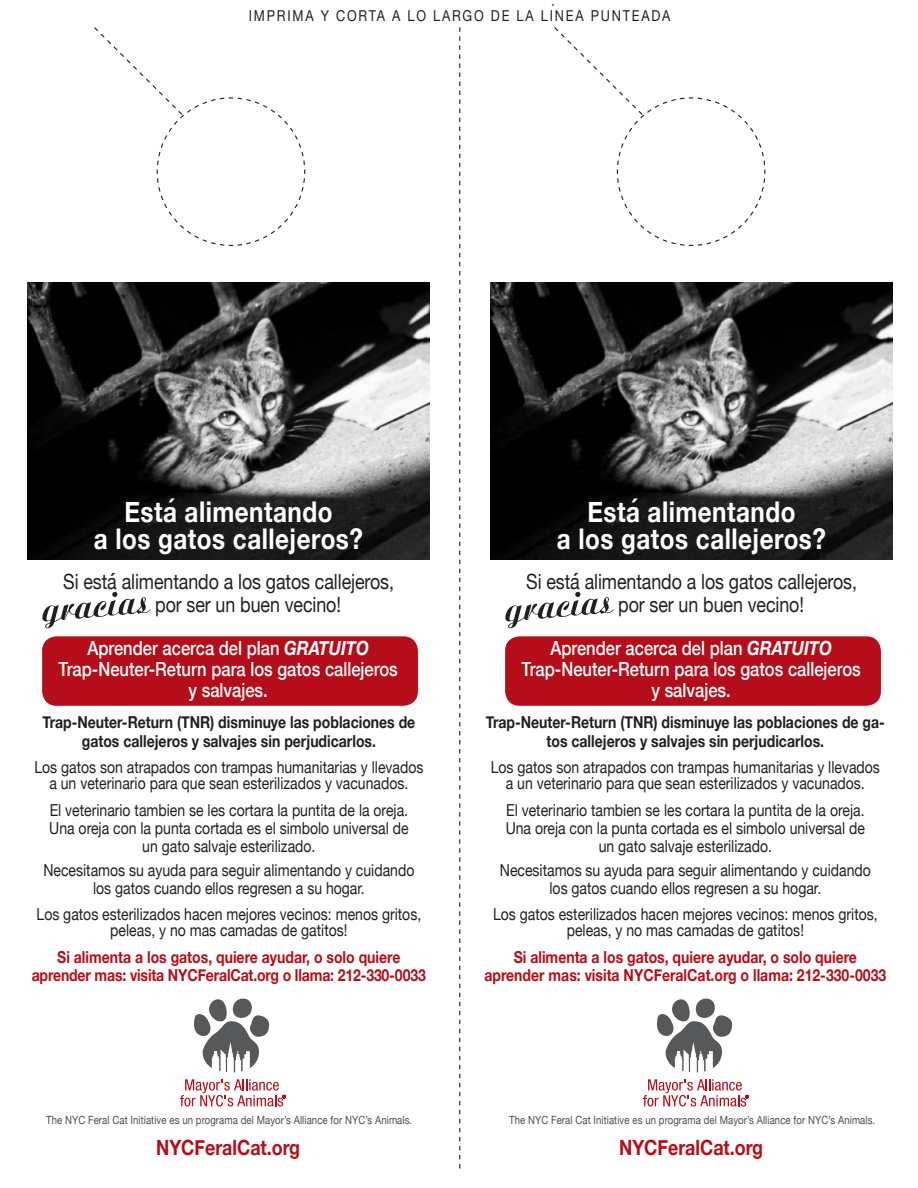
<style>
.page{position:relative;width:918px;height:1188px;background:#fff}
.page>*{position:absolute;margin:0;border:0;box-sizing:border-box;transform-origin:0 0}
.t1{font:700 28.5px/27px "Helvetica Neue";letter-spacing:.02em;color:#fff;text-align:center;scale:.85 1}
.t2{font:21px/22.5px "Helvetica Neue";letter-spacing:-.005em;color:#231f20;scale:.85 1}
.t3{font:700 21px "Helvetica Neue";color:#b50e1a;scale:.85 1}
.t4{font:500 19.5px/21px "Helvetica Neue";color:#fff;text-align:center;scale:.85 1}
.t5{font:16.5px/18px "Helvetica Neue";color:#231f20;text-align:center;scale:.85 1}
.t6{font:700 16.5px/18px "Helvetica Neue";color:#b50e1a;text-align:center;scale:.85 1}
.t7{font:700 16.5px/19.5px "Helvetica Neue";color:#231f20;text-align:center;scale:.85 1}
.t8{font:15px "Helvetica Neue";letter-spacing:.14em;color:#231f20;scale:.85 1}
.t9{font:11.25px "Helvetica Neue";letter-spacing:.01em;color:#4b4c4d;scale:.85 1}
.s1{font-weight:700;font-style:italic}
</style>
<div class="page">
<svg style="left:94px;top:27px;width:212px;height:219px"></svg>
<svg style="left:459px;top:27px;width:1px;height:1141px"></svg>
<svg style="left:554px;top:27px;width:212px;height:219px"></svg>
<svg style="left:194px;top:998px;width:75px;height:74px"></svg>
<svg style="left:180px;top:1079px;width:106px;height:28px"></svg>
<img style="left:28px;top:282px;width:401px;height:277px">
<div style="left:42px;top:636px;width:376px;height:70px;background:#b50e1a;border-radius:15px"></div>
<svg style="left:42px;top:592px;width:109px;height:36px"></svg>
<svg style="left:657px;top:998px;width:75px;height:74px"></svg>
<svg style="left:643px;top:1079px;width:106px;height:28px"></svg>
<img style="left:491px;top:282px;width:401px;height:277px">
<div style="left:505px;top:636px;width:376px;height:70px;background:#b50e1a;border-radius:15px"></div>
<svg style="left:505px;top:592px;width:109px;height:36px"></svg>
<svg style="left:169px;top:499px;width:6px;height:4px"></svg>
<svg style="left:632px;top:499px;width:6px;height:4px"></svg>
<p class="t8" style="left:249px;top:3px;width:498px">IMPRIMA Y CORTA A LO LARGO DE LA LINEA PUNTEADA</p>
<p class="t1" style="left:94px;top:497px;width:318px">Esta alimentando<br>a los gatos callejeros?</p>
<p class="t2" style="left:155px;top:569px;width:282px;text-indent:-92px">Si esta alimentando a los gatos callejeros, por ser un buen vecino!</p>
<p class="t4" style="left:87px;top:637px;width:333px">Aprender acerca del plan <span class="s1">GRATUITO</span></p>
<p class="t4" style="left:58px;top:658px;width:401px">Trap-Neuter-Return para los gatos callejeros y salvajes.</p>
<p class="t7" style="left:42px;top:711px;width:440px">Trap-Neuter-Return (TNR) disminuye las poblaciones de gatos callejeros y salvajes sin perjudicarlos.</p>
<p class="t5" style="left:34px;top:758px;width:459px;line-height:16.5px">Los gatos son atrapados con trampas humanitarias y llevados a un veterinario para que sean esterilizados y vacunados.</p>
<p class="t5" style="left:49px;top:800px;width:424px">El veterinario tambien se les cortara la puntita de la oreja.<br>Una oreja con la punta cortada es el simbolo universal de un gato salvaje esterilizado.</p>
<p class="t5" style="left:43px;top:860px;width:438px">Necesitamos su ayuda para seguir alimentando y cuidando los gatos cuando ellos regresen a su hogar.</p>
<p class="t5" style="left:37px;top:905px;width:454px;line-height:16.5px">Los gatos esterilizados hacen mejores vecinos: menos gritos, peleas, y no mas camadas de gatitos!</p>
<p class="t6" style="left:32px;top:948px;width:465px">Si alimenta a los gatos, quiere ayudar, o solo quiere aprender mas: visita NYCFeralCat.org o llama: 212-330-0033</p>
<p class="t9" style="left:46px;top:1110px;width:432px">The NYC Feral Cat Initiative es un programa del Mayor’s Alliance for NYC’s Animals.</p>
<p class="t3" style="left:156px;top:1129px;width:171px">NYCFeralCat.org</p>
<p class="t1" style="left:557px;top:497px;width:318px">Esta alimentando<br>a los gatos callejeros?</p>
<p class="t2" style="left:618px;top:569px;width:282px;text-indent:-92px">Si esta alimentando a los gatos callejeros, por ser un buen vecino!</p>
<p class="t4" style="left:550px;top:637px;width:333px">Aprender acerca del plan <span class="s1">GRATUITO</span></p>
<p class="t4" style="left:521px;top:658px;width:401px">Trap-Neuter-Return para los gatos callejeros y salvajes.</p>
<p class="t7" style="left:486px;top:711px;width:471px">Trap-Neuter-Return (TNR) disminuye las poblaciones de ga&shy;tos callejeros y salvajes sin perjudicarlos.</p>
<p class="t5" style="left:491px;top:758px;width:459px;line-height:16.5px">Los gatos son atrapados con trampas humanitarias y llevados a un veterinario para que sean esterilizados y vacunados.</p>
<p class="t5" style="left:506px;top:800px;width:424px">El veterinario tambien se les cortara la puntita de la oreja.<br>Una oreja con la punta cortada es el simbolo universal de un gato salvaje esterilizado.</p>
<p class="t5" style="left:500px;top:860px;width:438px">Necesitamos su ayuda para seguir alimentando y cuidando los gatos cuando ellos regresen a su hogar.</p>
<p class="t5" style="left:493px;top:905px;width:454px;line-height:16.5px">Los gatos esterilizados hacen mejores vecinos: menos gritos, peleas, y no mas camadas de gatitos!</p>
<p class="t6" style="left:484px;top:948px;width:474px">Si alimenta a los gatos, quiere ayudar, o solo quiere aprender mas: visita NYCFeralCat.org o llama: 212-330-0033</p>
<p class="t9" style="left:509px;top:1110px;width:432px">The NYC Feral Cat Initiative es un programa del Mayor’s Alliance for NYC’s Animals.</p>
<p class="t3" style="left:619px;top:1129px;width:171px">NYCFeralCat.org</p>
</div>
